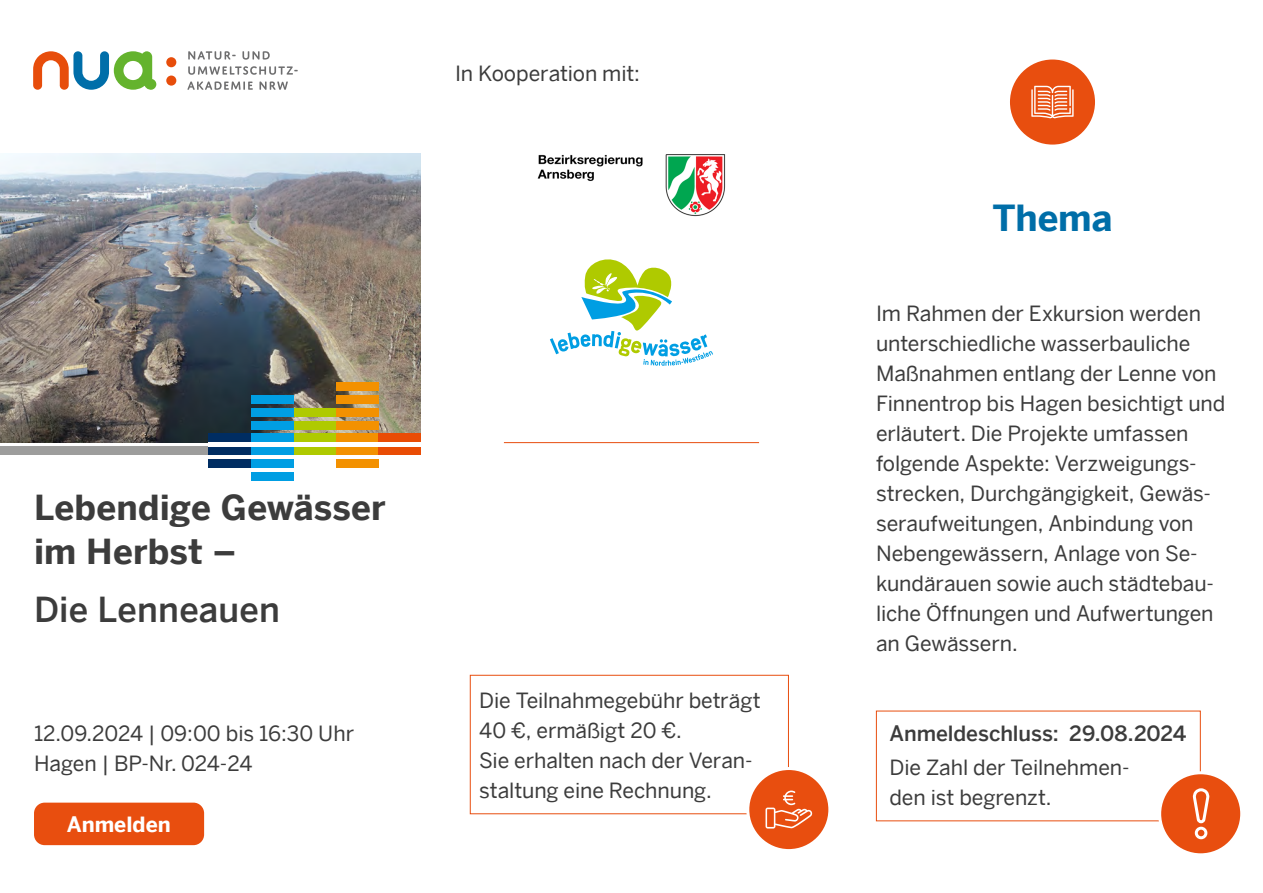
<style>
.page{position:relative;width:1263px;height:893px;background:#fff}
.page>*{position:absolute;margin:0;border:0;box-sizing:border-box;transform-origin:0 0}
.t1{font:700 36px "Benton Sans";letter-spacing:-.005em;color:#006ea8}
.h1_Titel_Hauptzeile{font:700 34.5px/43.2px "Benton Sans";letter-spacing:.005em;color:#3c3c3c}
.h1_Titel_Unterzeile{font:500 34.5px "Benton Sans";letter-spacing:.005em;color:#3c3c3c}
.t2{font:21px/30px "Benton Sans";letter-spacing:-.005em;color:#3c3c3c}
.t3{font:500 21px "Benton Sans";letter-spacing:-.005em;color:#3c3c3c}
.t4{font:700 21px "Benton Sans";color:#fff}
</style>
<div class="page">
<img style="left:0;top:153px;width:421px;height:289px">
<div style="left:34px;top:803px;width:170px;height:42px;background:#e84e0f;border-radius:11px"></div>
<svg style="left:188px;top:51px;width:48px;height:9px"></svg>
<svg style="left:242px;top:51px;width:28px;height:9px"></svg>
<svg style="left:188px;top:66px;width:110px;height:9px"></svg>
<svg style="left:187px;top:81px;width:66px;height:9px"></svg>
<svg style="left:259px;top:81px;width:29px;height:9px"></svg>
<div style="left:166px;top:76px;width:10px;height:10px;background:#e74d0b;border-radius:50%"></div>
<div style="left:166px;top:57px;width:10px;height:10px;background:#e74d0b;border-radius:50%"></div>
<svg style="left:33px;top:51px;width:123px;height:39px"></svg>
<div style="left:1010px;top:60px;width:85px;height:85px;background:#e84e0f;border-radius:50%"></div>
<svg style="left:1073px;top:89px;width:1px;height:28px"></svg>
<svg style="left:1031px;top:86px;width:42px;height:32px"></svg>
<svg style="left:550px;top:259px;width:163px;height:107px"></svg>
<div style="left:1160px;top:773px;width:82px;height:82px;background:#e84e0f;border-radius:50%"></div>
<div style="left:1158px;top:771px;width:85px;height:85px;border:3px solid #fff;border-radius:50%"></div>
<svg style="left:1194px;top:826px;width:14px;height:13px"></svg>
<div style="left:1195px;top:827px;width:12px;height:12px;border:3px solid #fff;border-radius:50%"></div>
<svg style="left:1193px;top:788px;width:16px;height:36px"></svg>
<div style="left:470px;top:675px;width:319px;height:139px;border:1px solid #e84e0f"></div>
<div style="left:748px;top:768px;width:82px;height:82px;background:#e84e0f;border-radius:50%"></div>
<svg style="left:765px;top:790px;width:47px;height:38px"></svg>
<div style="left:746px;top:767px;width:85px;height:85px;border:3px solid #fff;border-radius:50%"></div>
<img style="left:537px;top:154px;width:189px;height:63px">
<hr style="left:504px;top:442px;width:255px;height:1px;background:#e84e0f">
<div style="left:0;top:446px;width:208px;height:9px;background:#9d9d9c"></div>
<div style="left:293px;top:421px;width:43px;height:8px;background:#afca00"></div>
<div style="left:293px;top:434px;width:43px;height:8px;background:#afca00"></div>
<div style="left:293px;top:446px;width:43px;height:9px;background:#afca00"></div>
<div style="left:293px;top:408px;width:43px;height:9px;background:#afca00"></div>
<div style="left:336px;top:383px;width:42px;height:8px;background:#f39100"></div>
<div style="left:336px;top:459px;width:42px;height:9px;background:#f39100"></div>
<div style="left:336px;top:446px;width:42px;height:9px;background:#f39100"></div>
<div style="left:336px;top:434px;width:42px;height:8px;background:#f39100"></div>
<div style="left:336px;top:421px;width:42px;height:8px;background:#f39100"></div>
<div style="left:336px;top:408px;width:42px;height:9px;background:#f39100"></div>
<div style="left:336px;top:395px;width:42px;height:9px;background:#f39100"></div>
<div style="left:378px;top:434px;width:43px;height:8px;background:#e94c05"></div>
<div style="left:378px;top:446px;width:43px;height:9px;background:#e94c05"></div>
<div style="left:251px;top:472px;width:42px;height:8px;background:#009ee3"></div>
<div style="left:251px;top:459px;width:42px;height:9px;background:#009ee3"></div>
<div style="left:251px;top:446px;width:42px;height:9px;background:#009ee3"></div>
<div style="left:251px;top:434px;width:42px;height:8px;background:#009ee3"></div>
<div style="left:251px;top:421px;width:42px;height:8px;background:#009ee3"></div>
<div style="left:251px;top:408px;width:42px;height:9px;background:#009ee3"></div>
<div style="left:251px;top:395px;width:42px;height:9px;background:#009ee3"></div>
<div style="left:208px;top:446px;width:43px;height:9px;background:#002d62"></div>
<div style="left:208px;top:459px;width:43px;height:9px;background:#002d62"></div>
<div style="left:208px;top:434px;width:43px;height:8px;background:#002d62"></div>
<p class="t2" style="left:455px;top:58px;width:186px">In Kooperation mit:</p>
<h1 class="h1_Titel_Hauptzeile" style="left:34px;top:486px;width:353px">Lebendige Gewässer im Herbst –</h1>
<h1 class="h1_Titel_Unterzeile" style="left:34px;top:589px;width:248px">Die Lenneauen</h1>
<p class="t2" style="left:34px;top:718px;width:322px">12.09.2024 | 09:00 bis 16:30 Uhr<br>Hagen | BP-Nr. 024-24</p>
<p class="t4" style="left:67px;top:812px;width:106px">Anmelden</p>
<p class="t2" style="left:479px;top:685px;width:283px">Die Teilnahmegebühr beträgt<br>40 €, ermäßigt 20 €.<br>Sie erhalten nach der Veran&shy;staltung eine Rechnung.</p>
<h1 class="t1" style="left:992px;top:196px;width:121px">Thema</h1>
<p class="t2" style="left:876px;top:298px;width:351px">Im Rahmen der Exkursion werden unterschiedliche wasserbauliche<br>Maßnahmen entlang der Lenne von<br>Finnentrop bis Hagen besichtigt und erläutert. Die Projekte umfassen folgende Aspekte: Verzweigungs&shy;strecken, Durchgängigkeit, Gewäs&shy;seraufweitungen, Anbindung von<br>Nebengewässern, Anlage von Se&shy;kundärauen sowie auch städtebau&shy;liche Öffnungen und Aufwertungen an Gewässern.</p>
<p class="t3" style="left:889px;top:721px;width:298px">Anmeldeschluss: 29.08.2024</p>
<p class="t2" style="left:889px;top:752px;width:242px">Die Zahl der Teilnehmen&shy;den ist begrenzt.</p>
</div>
